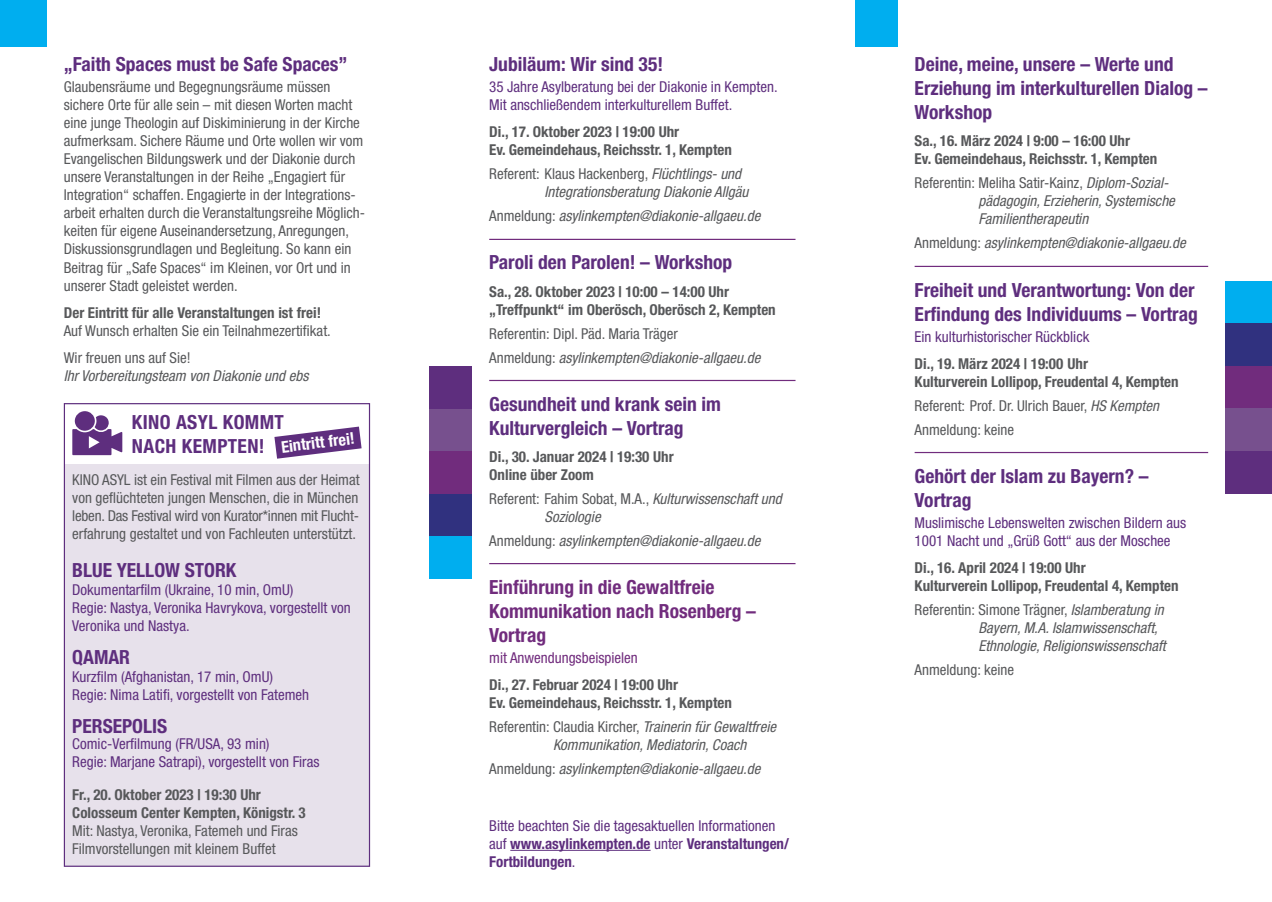
<style>
.page{position:relative;width:1272px;height:902px;background:#fff}
.page>*{position:absolute;margin:0;border:0;box-sizing:border-box;transform-origin:0 0}
.t1{font:700 condensed 19.5px/24px "Helvetica Neue LT Std";color:#5e2e7e}
.t2{font:700 condensed 19.5px/24px "Helvetica Neue LT Std";color:#712c7d}
.t3{font:700 condensed 19.5px/24px "Helvetica Neue LT Std";letter-spacing:.02em;color:#5e2e7e}
.t4{font:700 condensed 16.2px "Helvetica Neue LT Std";color:#fff}
.t5{font:condensed 15px/18px "Helvetica Neue LT Std";color:#57585a}
.t6{font:italic condensed 15px/18px "Helvetica Neue LT Std";color:#57585a}
.t7{font:700 condensed 15px/18px "Helvetica Neue LT Std";color:#57585a}
.t8{font:condensed 15px/18px "Helvetica Neue LT Std";color:#5e2e7e}
.t9{font:condensed 15px "Helvetica Neue LT Std";color:#712c7d}
.s1{font-style:normal}
.s2{font-style:italic}
.s3{font-weight:700}
</style>
<div class="page">
<hr style="left:489px;top:239px;width:306px;height:1px;background:#712c7d">
<hr style="left:489px;top:380px;width:306px;height:1px;background:#712c7d">
<hr style="left:489px;top:563px;width:306px;height:1px;background:#712c7d">
<hr style="left:914px;top:266px;width:294px;height:1px;background:#712c7d">
<hr style="left:914px;top:452px;width:294px;height:1px;background:#712c7d">
<div style="left:855px;top:0;width:42px;height:47px;background:#00aeef"></div>
<div style="left:0;top:0;width:47px;height:47px;background:#00aeef"></div>
<div style="left:1225px;top:281px;width:46px;height:42px;background:#00aeef"></div>
<div style="left:1225px;top:323px;width:46px;height:43px;background:#30317f"></div>
<div style="left:1225px;top:366px;width:46px;height:42px;background:#712c7d"></div>
<div style="left:1225px;top:408px;width:46px;height:43px;background:#77508e"></div>
<div style="left:1225px;top:451px;width:46px;height:42px;background:#5e2e7e"></div>
<div style="left:429px;top:536px;width:43px;height:42px;background:#00aeef"></div>
<div style="left:429px;top:493px;width:43px;height:43px;background:#30317f"></div>
<div style="left:429px;top:408px;width:43px;height:43px;background:#77508e"></div>
<div style="left:429px;top:366px;width:43px;height:42px;background:#5e2e7e"></div>
<div style="left:429px;top:451px;width:43px;height:42px;background:#712c7d"></div>
<hr style="left:510px;top:849px;width:140px;height:1px;background:#5e2e7e">
<div style="left:64px;top:464px;width:305px;height:402px;background:#e7e1eb"></div>
<div style="left:64px;top:403px;width:306px;height:463px;border:1px solid #5e2e7e"></div>
<svg style="left:75px;top:411px;width:20px;height:19px"></svg>
<svg style="left:72px;top:415px;width:50px;height:40px"></svg>
<svg style="left:274px;top:426px;width:87px;height:32px"></svg>
<h1 class="t1" style="left:64px;top:52px;width:285px">„Faith Spaces must be Safe Spaces”</h1>
<p class="t5" style="left:64px;top:78px;width:303px">Glaubensräume und Begegnungsräume müssen sichere Orte für alle sein – mit diesen Worten macht eine junge Theologin auf Diskiminierung in der Kirche aufmerksam. Sichere Räume und Orte wollen wir vom Evangelischen Bildungswerk und der Diakonie durch unsere Veranstaltungen in der Reihe „Engagiert für Integration“ schaffen. Engagierte in der Integrations&shy;arbeit erhalten durch die Veranstaltungsreihe Möglich&shy;keiten für eigene Auseinandersetzung, Anregungen, Diskussionsgrundlagen und Begleitung. So kann ein Beitrag für „Safe Spaces“ im Kleinen, vor Ort und in unserer Stadt geleistet werden.</p>
<p class="t7" style="left:64px;top:303px;width:259px">Der Eintritt für alle Veranstaltungen ist frei!</p>
<p class="t5" style="left:64px;top:316px;width:268px;line-height:27px">Auf Wunsch erhalten Sie ein Teilnahmezertifikat.<br>Wir freuen uns auf Sie!</p>
<p class="t6" style="left:64px;top:366px;width:246px">Ihr Vorbereitungsteam von Diakonie und ebs</p>
<h1 class="t3" style="left:132px;top:410px;width:154px">KINO ASYL KOMMT<br>NACH KEMPTEN!</h1>
<p class="t5" style="left:72px;top:470px;width:289px;text-align:justify">KINO ASYL ist ein Festival mit Filmen aus der Heimat von geflüchteten jungen Menschen, die in München leben. Das Festival wird von Kurator*innen mit Flucht&shy;erfahrung gestaltet und von Fachleuten unterstützt.</p>
<h1 class="t1" style="left:72px;top:557px;width:165px">BLUE YELLOW STORK</h1>
<p class="t8" style="left:72px;top:580px;width:280px">Dokumentarfilm (Ukraine, 10 min, OmU)<br>Regie: Nastya, Veronika Havrykova, vorgestellt von<br>Veronika und Nastya.</p>
<h1 class="t1" style="left:72px;top:644px;width:59px">QAMAR</h1>
<p class="t8" style="left:72px;top:667px;width:238px">Kurzfilm (Afghanistan, 17 min, OmU)<br>Regie: Nima Latifi, vorgestellt von Fatemeh</p>
<h1 class="t1" style="left:72px;top:713px;width:96px">PERSEPOLIS</h1>
<p class="t8" style="left:72px;top:734px;width:249px">Comic-Verfilmung (FR/USA, 93 min)<br>Regie: Marjane Satrapi), vorgestellt von Firas</p>
<p class="t7" style="left:72px;top:785px;width:235px">Fr., 20. Oktober 2023 | 19:30 Uhr<br>Colosseum Center Kempten, Königstr. 3</p>
<p class="t5" style="left:72px;top:821px;width:227px">Mit: Nastya, Veronika, Fatemeh und Firas<br>Filmvorstellungen mit kleinem Buffet</p>
<p class="t4" style="left:280px;top:437px;width:75px;rotate:-7deg">Eintritt frei!</p>
<h1 class="t1" style="left:489px;top:52px;width:175px">Jubiläum: Wir sind 35!</h1>
<p class="t8" style="left:489px;top:78px;width:290px">35 Jahre Asylberatung bei der Diakonie in Kempten.<br>Mit anschließendem interkulturellem Buffet.</p>
<p class="t7" style="left:489px;top:123px;width:244px">Di., 17. Oktober 2023 | 19:00 Uhr<br>Ev. Gemeindehaus, Reichsstr. 1, Kempten</p>
<p class="t6" style="left:544px;top:165px;width:205px;text-indent:-55px"><span class="s1">Referent: Klaus Hackenberg,</span> Flüchtlings- und<br>Integrationsberatung Diakonie Allgäu</p>
<p class="t6" style="left:489px;top:207px;width:273px"><span class="s1">Anmeldung:</span> asylinkempten@diakonie-allgaeu.de</p>
<h1 class="t1" style="left:489px;top:250px;width:244px">Paroli den Parolen! – Workshop</h1>
<p class="t7" style="left:489px;top:282px;width:288px">Sa., 28. Oktober 2023 | 10:00 – 14:00 Uhr „Treffpunkt“ im Oberösch, Oberösch 2, Kempten</p>
<p class="t5" style="left:489px;top:321px;width:273px;line-height:24px">Referentin: Dipl. Päd. Maria Träger<br>Anmeldung: <span class="s2">asylinkempten@diakonie-allgaeu.de</span></p>
<h1 class="t1" style="left:489px;top:391px;width:233px">Gesundheit und krank sein im<br>Kulturvergleich – Vortrag</h1>
<p class="t7" style="left:489px;top:447px;width:186px">Di., 30. Januar 2024 | 19:30 Uhr<br>Online über Zoom</p>
<p class="t6" style="left:544px;top:489px;width:239px;text-indent:-55px"><span class="s1">Referent: Fahim Sobat, M.A.,</span> Kulturwissenschaft und<br>Soziologie</p>
<p class="t6" style="left:489px;top:531px;width:273px"><span class="s1">Anmeldung:</span> asylinkempten@diakonie-allgaeu.de</p>
<h1 class="t2" style="left:489px;top:574px;width:268px">Einführung in die Gewaltfreie<br>Kommunikation nach Rosenberg –<br>Vortrag</h1>
<p class="t9" style="left:489px;top:648px;width:150px">mit Anwendungsbeispielen</p>
<p class="t7" style="left:489px;top:675px;width:244px">Di., 27. Februar 2024 | 19:00 Uhr<br>Ev. Gemeindehaus, Reichsstr. 1, Kempten</p>
<p class="t6" style="left:553px;top:717px;width:224px;text-indent:-64px"><span class="s1">Referentin: Claudia Kircher,</span> Trainerin für Gewaltfreie<br>Kommunikation, Mediatorin, Coach</p>
<p class="t6" style="left:489px;top:759px;width:273px"><span class="s1">Anmeldung:</span> asylinkempten@diakonie-allgaeu.de</p>
<p class="t8" style="left:489px;top:816px;width:301px">Bitte beachten Sie die tagesaktuellen Informationen auf <span class="s3">www.asylinkempten.de</span> unter <span class="s3">Veranstaltungen/<br>Fortbildungen</span>.</p>
<h1 class="t1" style="left:914px;top:52px;width:294px">Deine, meine, unsere – Werte und<br>Erziehung im interkulturellen Dialog –<br>Workshop</h1>
<p class="t7" style="left:914px;top:132px;width:244px">Sa., 16. März 2024 | 9:00 – 16:00 Uhr<br>Ev. Gemeindehaus, Reichsstr. 1, Kempten</p>
<p class="t6" style="left:978px;top:174px;width:198px;text-indent:-64px"><span class="s1">Referentin: Meliha Satir-Kainz,</span> Diplom-Sozial&shy;pädagogin, Erzieherin, Systemische<br>Familientherapeutin</p>
<p class="t6" style="left:914px;top:234px;width:273px"><span class="s1">Anmeldung:</span> asylinkempten@diakonie-allgaeu.de</p>
<h1 class="t1" style="left:914px;top:277px;width:285px">Freiheit und Verantwortung: Von der<br>Erfindung des Individuums – Vortrag</h1>
<p class="t8" style="left:914px;top:327px;width:176px">Ein kulturhistorischer Rückblick</p>
<p class="t7" style="left:914px;top:354px;width:265px">Di., 19. März 2024 | 19:00 Uhr<br>Kulturverein Lollipop, Freudental 4, Kempten</p>
<p class="t5" style="left:914px;top:393px;width:246px;line-height:24px">Referent: Prof. Dr. Ulrich Bauer, <span class="s2">HS Kempten<br></span>Anmeldung: keine</p>
<h1 class="t1" style="left:914px;top:463px;width:235px">Gehört der Islam zu Bayern? –<br>Vortrag</h1>
<p class="t8" style="left:914px;top:513px;width:273px">Muslimische Lebenswelten zwischen Bildern aus<br>1001 Nacht und „Grüß Gott“ aus der Moschee</p>
<p class="t7" style="left:914px;top:558px;width:265px">Di., 16. April 2024 | 19:00 Uhr<br>Kulturverein Lollipop, Freudental 4, Kempten</p>
<p class="t6" style="left:978px;top:600px;width:189px;text-indent:-64px"><span class="s1">Referentin: Simone Trägner,</span> Islamberatung in<br>Bayern, M.A. Islamwissenschaft,<br>Ethnologie, Religionswissenschaft</p>
<p class="t5" style="left:914px;top:660px;width:101px">Anmeldung: keine</p>
</div>
